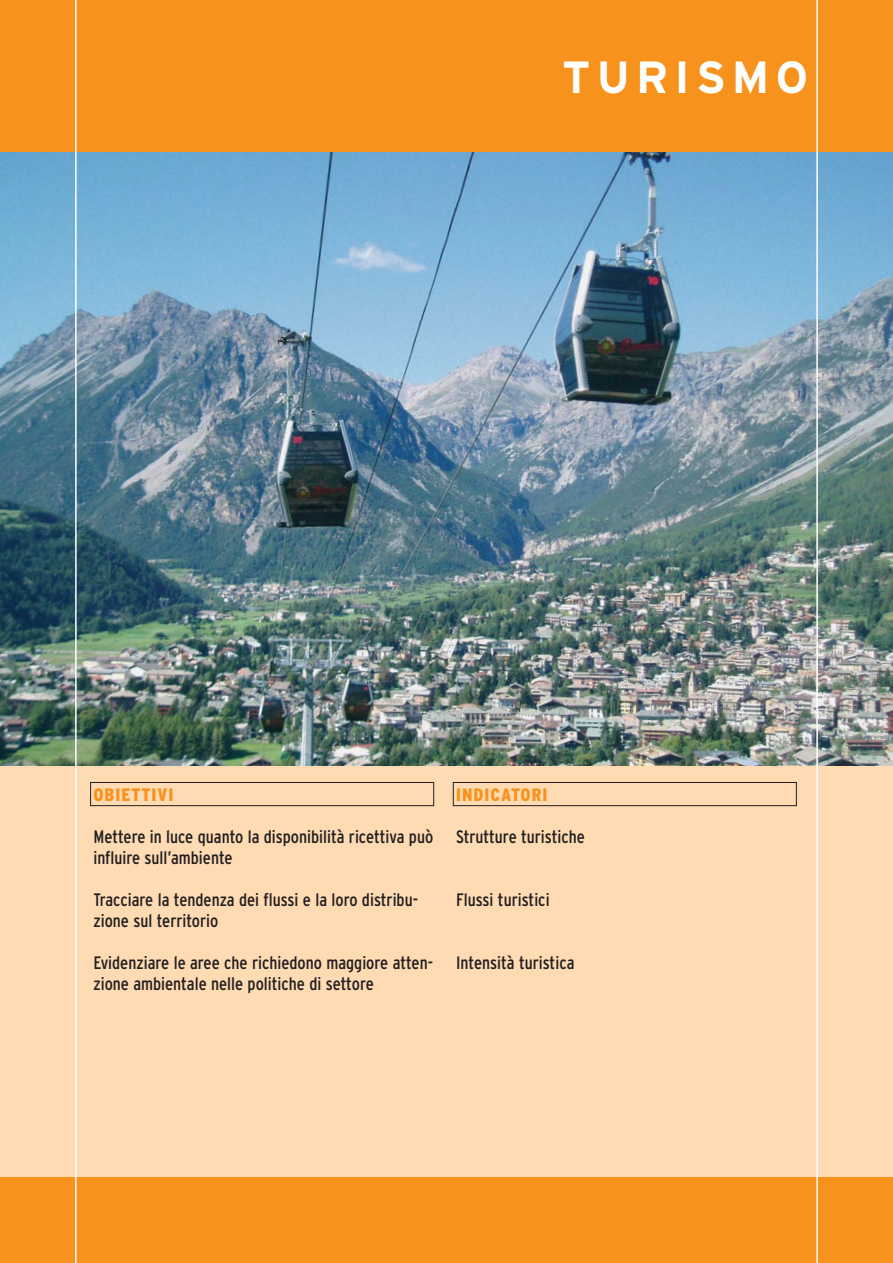
<style>
.page{position:relative;width:893px;height:1263px;background:#fff}
.page>*{position:absolute;margin:0;border:0;box-sizing:border-box;transform-origin:0 0}
.t1{font:700 45px "Interstate";letter-spacing:.14em;color:#fff}
.t2{font:condensed 18px/21px "Interstate";color:#231f20}
.t3{font:900 condensed 18px "Interstate";letter-spacing:.055em;color:#f7931d}
</style>
<div class="page">
<img style="left:0;top:0;width:892px;height:1263px">
<h1 class="t1" style="left:562px;top:60px;width:247px">TURISMO</h1>
<p class="t3" style="left:93px;top:788px;width:82px">OBIETTIVI</p>
<p class="t2" style="left:93px;top:827px;width:341px">Mettere in luce quanto la disponibilità ricettiva può influire sull’ambiente</p>
<p class="t2" style="left:93px;top:890px;width:326px">Tracciare la tendenza dei flussi e la loro distribu&shy;zione sul territorio</p>
<p class="t2" style="left:93px;top:953px;width:341px">Evidenziare le aree che richiedono maggiore atten&shy;zione ambientale nelle politiche di settore</p>
<p class="t3" style="left:456px;top:788px;width:93px">INDICATORI</p>
<p class="t2" style="left:456px;top:827px;width:130px">Strutture turistiche</p>
<p class="t2" style="left:456px;top:890px;width:95px">Flussi turistici</p>
<p class="t2" style="left:456px;top:953px;width:120px">Intensità turistica</p>
</div>
